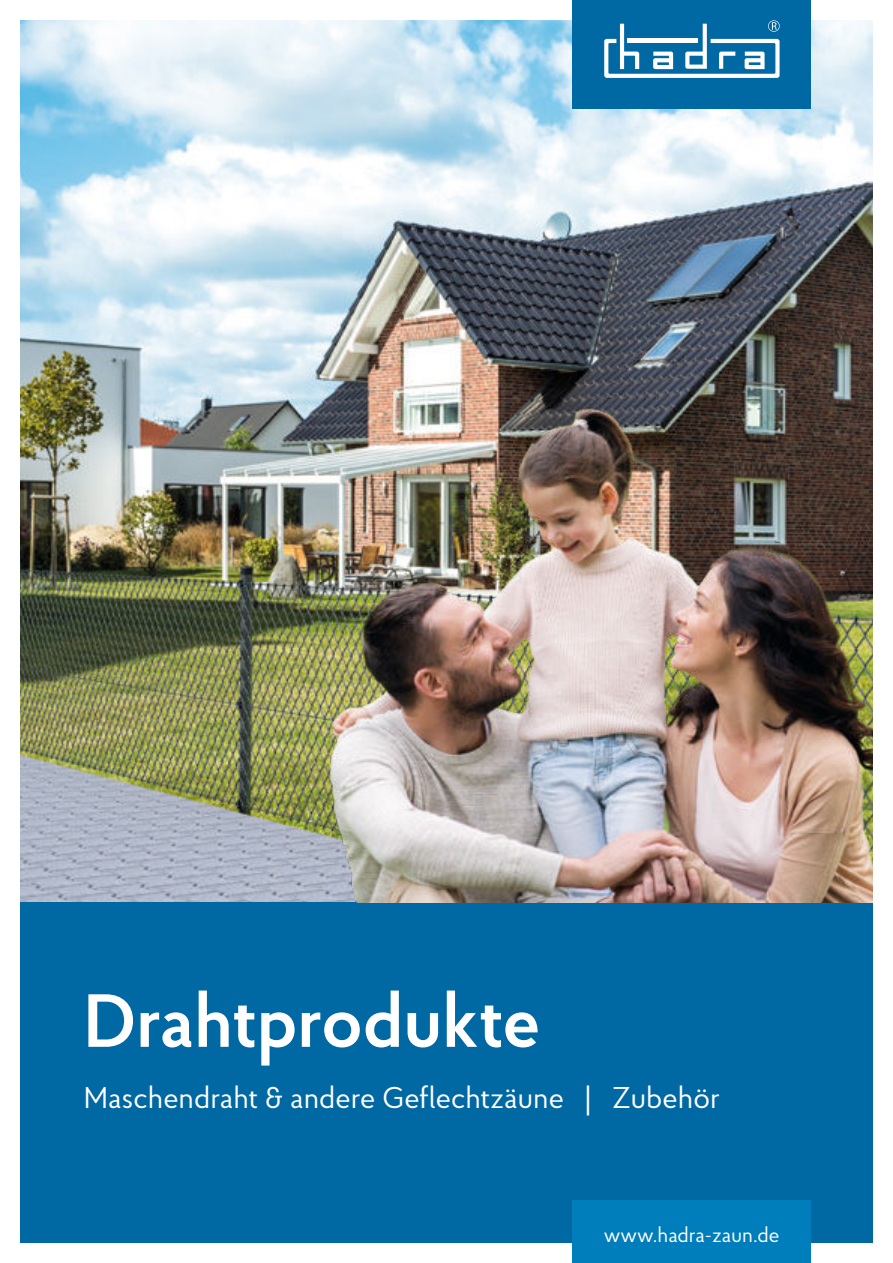
<style>
.page{position:relative;width:893px;height:1263px;background:#fff}
.page>*{position:absolute;margin:0;border:0;box-sizing:border-box;transform-origin:0 0}
.t1{font:600 75px "Proba Pro";color:#fff}
.t2{font:30px "Proba Pro";color:#fff}
.t3{font:21px "Proba Pro";color:#fff}
</style>
<div class="page">
<img style="left:20px;top:20px;width:853px;height:882px">
<div style="left:20px;top:902px;width:853px;height:341px;background:#0068a3"></div>
<div style="left:573px;top:0;width:238px;height:109px;background:#0068a3"></div>
<svg style="left:604px;top:20px;width:176px;height:58px"></svg>
<div style="left:573px;top:1201px;width:238px;height:62px;background:#007dbb"></div>
<img style="left:221px;top:403px;width:652px;height:500px">
<h1 class="t1" style="left:84px;top:982px;width:458px">Drahtprodukte</h1>
<p class="t2" style="left:84px;top:1082px;width:638px">Maschendraht &amp; andere Geflechtzäune | Zubehör</p>
<p class="t3" style="left:604px;top:1224px;width:177px">www.hadra-zaun.de</p>
</div>
